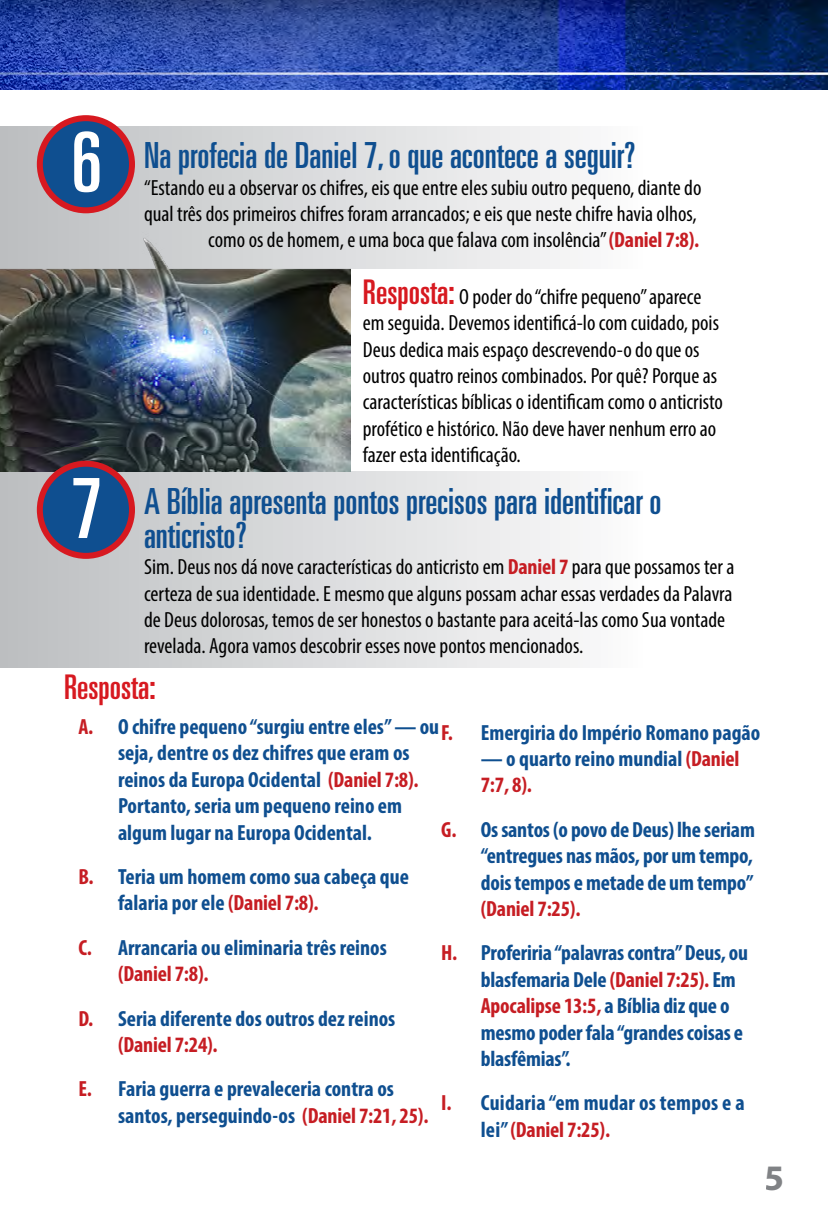
<style>
.page{position:relative;width:828px;height:1224px;background:#fff}
.page>*{position:absolute;margin:0;border:0;box-sizing:border-box;transform-origin:0 0}
.t1{font:ultra-condensed 83px "Univers";color:#fff}
.t2{font:ultra-condensed 36px/34px "Univers";color:#0f4f90}
.t3{font:700 36px "Myriad Pro";color:#808285}
.t4{font:ultra-condensed 34px "Univers";color:#d71920}
.t5{font:condensed 22px/26.4px "Myriad Pro";color:#000}
.t6{font:700 condensed 22px/26.4px "Myriad Pro";color:#0f4f90}
.s1{font-weight:700;color:#c61d23}
.s2{font-family:"Univers";font-stretch:ultra-condensed;font-size:34px;color:#d71920}
.s3{color:#c61d23}
</style>
<div class="page">
<img style="left:0;top:0;width:828px;height:90px">
<svg style="left:0;top:126px;width:570px;height:143px"></svg>
<div style="left:0;top:472px;width:643px;height:195px;background:linear-gradient(to right,#bcbcbe,#fcfcfd)"></div>
<div style="left:40px;top:118px;width:92px;height:92px;background:#0f4f90;border-radius:50%"></div>
<div style="left:37px;top:115px;width:98px;height:98px;border:6px solid #d71920;border-radius:50%"></div>
<img style="left:0;top:194px;width:351px;height:278px">
<div style="left:40px;top:464px;width:92px;height:92px;background:#0f4f90;border-radius:50%"></div>
<div style="left:37px;top:461px;width:98px;height:98px;border:6px solid #d71920;border-radius:50%"></div>
<h1 class="t1" style="left:71px;top:115px;width:32px">6</h1>
<h1 class="t1" style="left:71px;top:461px;width:32px">7</h1>
<h2 class="t2" style="left:144px;top:138px;width:493px">Na profecia de Daniel 7, o que acontece a seguir?</h2>
<p class="t5" style="left:144px;top:174px;width:559px;text-align:right">“Estando eu a observar os chifres, eis que entre eles subiu outro pequeno, diante do qual três dos primeiros chifres foram arrancados; e eis que neste chifre havia olhos, como os de homem, e uma boca que falava com insolência” <span class="s1">(Daniel 7:8).</span></p>
<p class="t5" style="left:363px;top:283px;width:362px"><span class="s2">Resposta:</span> O poder do “chifre pequeno” aparece em seguida. Devemos identificá-lo com cuidado, pois Deus dedica mais espaço descrevendo-o do que os outros quatro reinos combinados. Por quê? Porque as características bíblicas o identificam como o anticristo profético e histórico. Não deve haver nenhum erro ao fazer esta identificação.</p>
<h2 class="t2" style="left:144px;top:484px;width:519px">A Bíblia apresenta pontos precisos para identificar o anticristo?</h2>
<p class="t5" style="left:144px;top:553px;width:592px">Sim. Deus nos dá nove características do anticristo em <span class="s1">Daniel 7</span> para que possamos ter a certeza de sua identidade. E mesmo que alguns possam achar essas verdades da Palavra de Deus dolorosas, temos de ser honestos o bastante para aceitá-las como Sua vontade revelada. Agora vamos descobrir esses nove pontos mencionados.</p>
<h3 class="t4" style="left:64px;top:667px;width:93px">Resposta:</h3>
<p class="t6" style="left:118px;top:713px;width:323px;text-indent:-40px"><span class="s3">A.</span> O chifre pequeno “surgiu entre eles” — ou seja, dentre os dez chifres que eram os reinos da Europa Ocidental <span class="s3">(Daniel 7:8).<br></span>Portanto, seria um pequeno reino em algum lugar na Europa Ocidental.</p>
<p class="t6" style="left:118px;top:863px;width:292px;text-indent:-40px"><span class="s3">B.</span> Teria um homem como sua cabeça que falaria por ele <span class="s3">(Daniel 7:8).</span></p>
<p class="t6" style="left:118px;top:934px;width:270px;text-indent:-40px"><span class="s3">C.</span> Arrancaria ou eliminaria três reinos <span class="s3">(Daniel 7:8).</span></p>
<p class="t6" style="left:118px;top:1005px;width:279px;text-indent:-40px"><span class="s3">D.</span> Seria diferente dos outros dez reinos <span class="s3">(Daniel 7:24).</span></p>
<p class="t6" style="left:118px;top:1075px;width:312px;text-indent:-40px"><span class="s3">E.</span> Faria guerra e prevaleceria contra os santos, perseguindo-os <span class="s3">(Daniel 7:21, 25).</span></p>
<p class="t6" style="left:441px;top:719px;width:321px"><span class="s3">F.</span> Emergiria do Império Romano pagão</p>
<p class="t6" style="left:481px;top:745px;width:260px">— o quarto reino mundial <span class="s3">(Daniel<br>7:7, 8).</span></p>
<p class="t6" style="left:481px;top:816px;width:276px;text-align:justify;text-indent:-40px"><span class="s3">G.</span> Os santos (o povo de Deus) lhe seriam “entregues nas mãos, por um tempo, dois tempos e metade de um tempo”</p>
<p class="t6" style="left:441px;top:886px;width:308px;line-height:44.4px;text-indent:40px"><span class="s3">(Daniel 7:25).<br>H.</span> Proferiria “palavras contra” Deus, ou</p>
<p class="t6" style="left:481px;top:966px;width:264px">blasfemaria Dele <span class="s3">(Daniel 7:25).</span> Em<br><span class="s3">Apocalipse 13:5,</span> a Bíblia diz que o mesmo poder fala “grandes coisas e blasfêmias”.</p>
<p class="t6" style="left:481px;top:1089px;width:265px;text-indent:-40px"><span class="s3">I.</span> Cuidaria “em mudar os tempos e a lei” <span class="s3">(Daniel 7:25).</span></p>
<h2 class="t3" style="left:765px;top:1155px;width:21px">5</h2>
</div>
